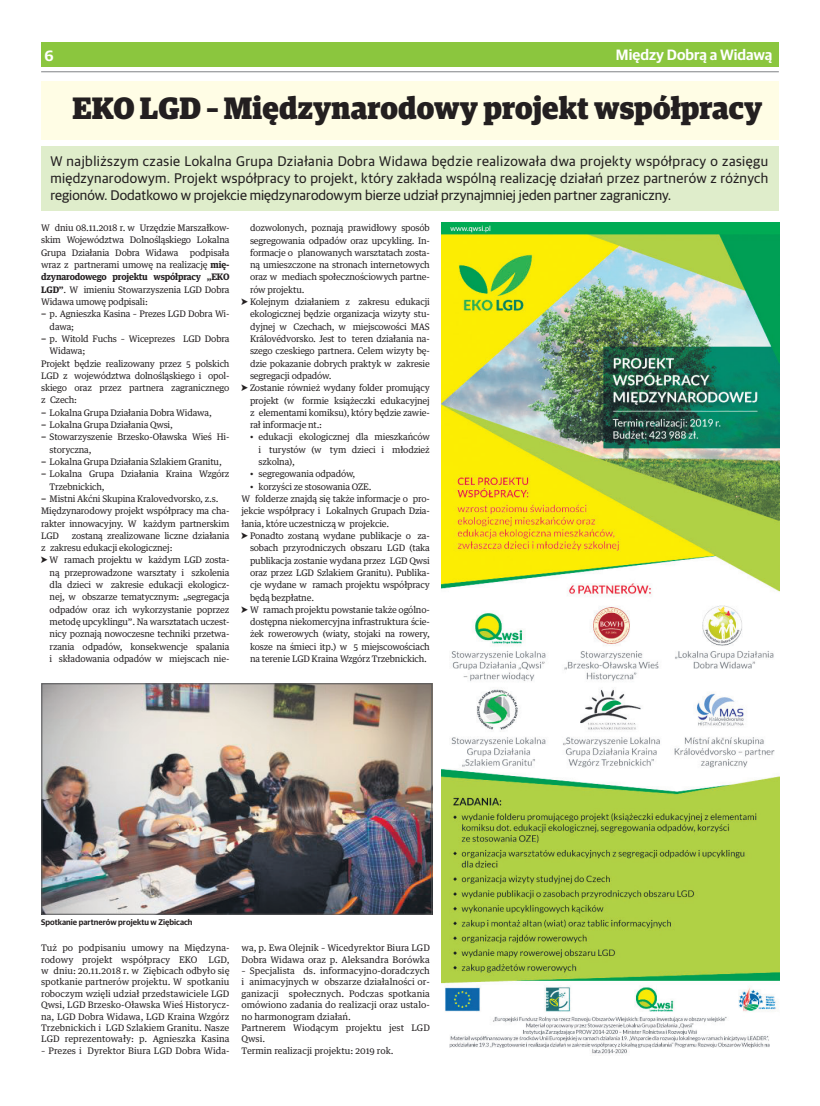
<style>
.page{position:relative;width:820px;height:1106px;background:#fff}
.page>*{position:absolute;margin:0;border:0;box-sizing:border-box;transform-origin:0 0}
.t1{font:900 31px "Guardian Egyp";letter-spacing:.005em;color:#231f20;scale:.95 1}
.t2{font:600 15px "Guardian Sans";letter-spacing:.005em;color:#fff}
.t3{font:14px/16.8px "Guardian Sans";letter-spacing:.005em;color:#231f20;text-align:justify}
.t4{font:9px/11.3px "Guardian Text Egyp";letter-spacing:-.02em;color:#231f20;text-align:justify}
.t5{font:9px/11.3px "Guardian Text Egyp";color:#231f20}
.t6{font:700 9px "Guardian Text Egyp";letter-spacing:-.02em;color:#231f20}
.t7{font:600 8.2px "Guardian Sans";letter-spacing:.005em;color:#231f20}
.s1{font-weight:700}
.s2{font-weight:900}
.s3{font-family:"pingpatsthree"}
</style>
<div class="page">
<div style="left:41px;top:43px;width:737px;height:24px;background:#8bc63e"></div>
<hr style="left:41px;top:71px;width:737px;height:1px;background:#808285">
<div style="left:41px;top:81px;width:737px;height:59px;background:#fffde5"></div>
<img style="left:441px;top:223px;width:338px;height:831px">
<img style="left:43px;top:685px;width:387px;height:227px">
<div style="left:41px;top:683px;width:391px;height:231px;border:1px solid #57585a"></div>
<div style="left:41px;top:146px;width:737px;height:64px;background:#dfedcb"></div>
<h2 class="t2" style="left:44px;top:44px;width:11px">6</h2>
<h2 class="t2" style="left:615px;top:44px;width:158px">Między Dobrą a Widawą</h2>
<h1 class="t1" style="left:72px;top:84px;width:727px">EKO LGD – Międzynarodowy projekt współpracy</h1>
<p class="t3" style="left:50px;top:152px;width:719px">W najbliższym czasie Lokalna Grupa Działania Dobra Widawa będzie realizowała dwa projekty współpracy o zasięgu międzynarodowym. Projekt współpracy to projekt, który zakłada wspólną realizację działań przez partnerów z różnych regionów. Dodatkowo w projekcie międzynarodowym bierze udział przynajmniej jeden partner zagraniczny.</p>
<p class="t4" style="left:41px;top:221px;width:190px;line-height:12.3px">W dniu 08.11.2018 r. w Urzędzie Marszałkow&shy;skim Województwa Dolnośląskiego Lokalna Grupa Działania Dobra Widawa</p>
<p class="t4" style="left:190px;top:246px;width:41px">podpisała</p>
<p class="t4" style="left:41px;top:258px;width:190px">wraz z partnerami umowę na realizację <span class="s1">mię-</span></p>
<p class="t6" style="left:41px;top:270px;width:190px">dzynarodowego projektu współpracy „EKO</p>
<p class="t4" style="left:41px;top:283px;width:190px"><span class="s1">LGD”</span>. W imieniu Stowarzyszenia LGD Dobra</p>
<p class="t4" style="left:41px;top:295px;width:108px">Widawa umowę podpisali:</p>
<p class="t4" style="left:41px;top:307px;width:190px"><span class="s2">−</span> p. Agnieszka Kasina – Prezes LGD Dobra Wi-</p>
<p class="t4" style="left:50px;top:320px;width:26px">dawa;</p>
<p class="t4" style="left:41px;top:332px;width:190px"><span class="s2">−</span> p. Witold Fuchs – Wiceprezes LGD Dobra</p>
<p class="t4" style="left:50px;top:344px;width:37px">Widawa;</p>
<p class="t4" style="left:41px;top:357px;width:190px">Projekt będzie realizowany przez 5 polskich</p>
<p class="t4" style="left:41px;top:369px;width:190px">LGD z województwa dolnośląskiego i opol-</p>
<p class="t4" style="left:41px;top:381px;width:190px">skiego oraz przez partnera zagranicznego</p>
<p class="t4" style="left:41px;top:393px;width:37px">z Czech:</p>
<p class="t4" style="left:41px;top:406px;width:172px"><span class="s2">−</span> Lokalna Grupa Działania Dobra Widawa,</p>
<p class="t4" style="left:41px;top:418px;width:133px"><span class="s2">−</span> Lokalna Grupa Działania Qwsi,</p>
<p class="t4" style="left:41px;top:430px;width:190px"><span class="s2">−</span> Stowarzyszenie Brzesko-Oławska Wieś Hi-</p>
<p class="t4" style="left:50px;top:443px;width:43px">storyczna,</p>
<p class="t4" style="left:41px;top:455px;width:182px"><span class="s2">−</span> Lokalna Grupa Działania Szlakiem Granitu,</p>
<p class="t4" style="left:41px;top:467px;width:190px"><span class="s2">−</span> Lokalna Grupa Działania Kraina Wzgórz</p>
<p class="t4" style="left:50px;top:480px;width:57px">Trzebnickich,</p>
<p class="t4" style="left:41px;top:492px;width:179px"><span class="s2">−</span> Mistni Akćni Skupina Kralovedvorsko, z.s.</p>
<p class="t4" style="left:41px;top:504px;width:190px">Międzynarodowy projekt współpracy ma cha-</p>
<p class="t4" style="left:41px;top:517px;width:190px">rakter innowacyjny. W każdym partnerskim</p>
<p class="t4" style="left:41px;top:529px;width:19px">LGD</p>
<p class="t4" style="left:72px;top:529px;width:159px">zostaną zrealizowane liczne działania</p>
<p class="t4" style="left:41px;top:541px;width:133px">z zakresu edukacji ekologicznej:</p>
<p class="t4" style="left:41px;top:553px;width:190px"><span class="s3">l</span> W ramach projektu w każdym LGD zosta-</p>
<p class="t4" style="left:50px;top:566px;width:181px">ną przeprowadzone warsztaty i szkolenia</p>
<p class="t4" style="left:50px;top:578px;width:181px">dla dzieci w zakresie edukacji ekologicz-</p>
<p class="t4" style="left:50px;top:590px;width:181px">nej, w obszarze tematycznym: „segregacja</p>
<p class="t4" style="left:50px;top:603px;width:181px">odpadów oraz ich wykorzystanie poprzez</p>
<p class="t4" style="left:50px;top:615px;width:181px">metodę upcyklingu”. Na warsztatach uczest-</p>
<p class="t4" style="left:50px;top:627px;width:181px">nicy poznają nowoczesne techniki przetwa-</p>
<p class="t4" style="left:50px;top:640px;width:181px">rzania odpadów, konsekwencje spalania</p>
<p class="t4" style="left:50px;top:652px;width:181px">i składowania odpadów w miejscach nie-</p>
<p class="t4" style="left:250px;top:221px;width:181px">dozwolonych, poznają prawidłowy sposób</p>
<p class="t4" style="left:250px;top:234px;width:181px">segregowania odpadów oraz upcykling. In-</p>
<p class="t4" style="left:250px;top:246px;width:181px">formacje o planowanych warsztatach zosta-</p>
<p class="t4" style="left:250px;top:258px;width:181px">ną umieszczone na stronach internetowych</p>
<p class="t4" style="left:250px;top:271px;width:181px">oraz w mediach społecznościowych partne-</p>
<p class="t4" style="left:250px;top:283px;width:56px">rów projektu.</p>
<p class="t4" style="left:241px;top:295px;width:190px"><span class="s3">l</span> Kolejnym działaniem z zakresu edukacji</p>
<p class="t4" style="left:250px;top:307px;width:181px">ekologicznej będzie organizacja wizyty stu-</p>
<p class="t4" style="left:250px;top:320px;width:181px">dyjnej w Czechach, w miejscowości MAS</p>
<p class="t4" style="left:250px;top:332px;width:181px">Královédvorsko. Jest to teren działania na-</p>
<p class="t4" style="left:250px;top:344px;width:181px">szego czeskiego partnera. Celem wizyty bę-</p>
<p class="t4" style="left:250px;top:357px;width:181px">dzie pokazanie dobrych praktyk w zakresie</p>
<p class="t4" style="left:250px;top:369px;width:83px">segregacji odpadów.</p>
<p class="t4" style="left:241px;top:381px;width:190px"><span class="s3">l</span> Zostanie również wydany folder promujący</p>
<p class="t4" style="left:250px;top:394px;width:181px">projekt (w formie książeczki edukacyjnej</p>
<p class="t4" style="left:250px;top:406px;width:181px">z elementami komiksu), który będzie zawie-</p>
<p class="t4" style="left:250px;top:418px;width:74px">rał informacje nt.:</p>
<p class="t4" style="left:258px;top:430px;width:173px;line-height:12.3px;text-indent:-9px">• edukacji ekologicznej dla mieszkańców i turystów (w tym dzieci i młodzież szkolna),</p>
<p class="t4" style="left:250px;top:467px;width:107px">• segregowania odpadów,</p>
<p class="t4" style="left:250px;top:480px;width:123px">• korzyści ze stosowania OZE.</p>
<p class="t4" style="left:241px;top:492px;width:190px">W folderze znajdą się także informacje o pro-</p>
<p class="t4" style="left:241px;top:504px;width:190px">jekcie współpracy i Lokalnych Grupach Dzia-</p>
<p class="t4" style="left:241px;top:517px;width:149px">łania, które uczestniczą w projekcie.</p>
<p class="t4" style="left:241px;top:529px;width:190px"><span class="s3">l</span> Ponadto zostaną wydane publikacje o za-</p>
<p class="t4" style="left:250px;top:541px;width:181px">sobach przyrodniczych obszaru LGD (taka</p>
<p class="t4" style="left:250px;top:554px;width:181px">publikacja zostanie wydana przez LGD Qwsi</p>
<p class="t4" style="left:250px;top:566px;width:181px">oraz przez LGD Szlakiem Granitu). Publika-</p>
<p class="t4" style="left:250px;top:578px;width:181px">cje wydane w ramach projektu współpracy</p>
<p class="t4" style="left:250px;top:590px;width:66px">będą bezpłatne.</p>
<p class="t4" style="left:241px;top:603px;width:190px"><span class="s3">l</span> W ramach projektu powstanie także ogólno-</p>
<p class="t4" style="left:250px;top:615px;width:181px">dostępna niekomercyjna infrastruktura ście-</p>
<p class="t4" style="left:250px;top:627px;width:181px">żek rowerowych (wiaty, stojaki na rowery,</p>
<p class="t4" style="left:250px;top:640px;width:181px">kosze na śmieci itp.) w 5 miejscowościach</p>
<p class="t4" style="left:250px;top:652px;width:178px">na terenie LGD Kraina Wzgórz Trzebnickich.</p>
<p class="t7" style="left:41px;top:916px;width:153px">Spotkanie partnerów projektu w Ziębicach</p>
<p class="t4" style="left:41px;top:941px;width:190px">Tuż po podpisaniu umowy na Międzyna&shy;rodowy projekt współpracy EKO LGD, w dniu: 20.11.2018 r. w Ziębicach odbyło się spotkanie partnerów projektu. W spotkaniu roboczym wzięli udział przedstawiciele LGD Qwsi, LGD Brzesko-Oławska Wieś Historycz&shy;na, LGD Dobra Widawa, LGD Kraina Wzgórz Trzebnickich i LGD Szlakiem Granitu. Nasze LGD reprezentowały: p. Agnieszka Kasina</p>
<p class="t5" style="left:41px;top:1043px;width:190px">– Prezes i Dyrektor Biura LGD Dobra Wida-</p>
<p class="t5" style="left:241px;top:941px;width:190px">wa, p. Ewa Olejnik – Wicedyrektor Biura LGD<br>Dobra Widawa oraz p. Aleksandra Borówka</p>
<p class="t5" style="left:241px;top:964px;width:190px">– Specjalista ds. informacyjno-doradczych i animacyjnych w obszarze działalności or&shy;ganizacji społecznych. Podczas spotkania omówiono zadania do realizacji oraz ustalo&shy;no harmonogram działań.<br>Partnerem Wiodącym projektu jest LGD Qwsi.<br>Termin realizacji projektu: 2019 rok.</p>
</div>
